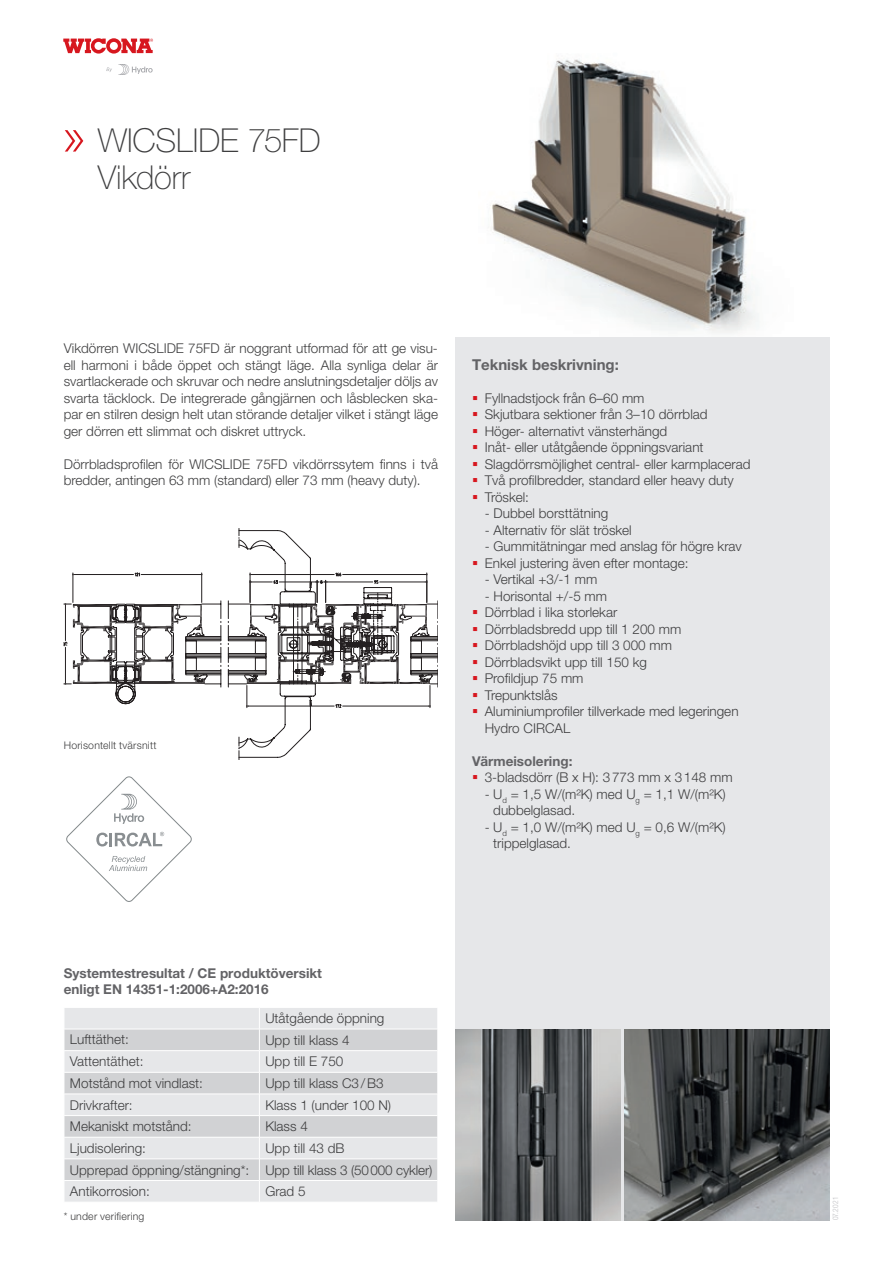
<style>
.page{position:relative;width:893px;height:1263px;background:#fff}
.page>*{position:absolute;margin:0;border:0;box-sizing:border-box;transform-origin:0 0}
.t1{font:100 33px/37.5px "Helvetica Neue LT Pro";letter-spacing:-.005em;color:#3e3e3f}
.t2{font:700 15px "Helvetica Neue LT Pro";color:#636366}
.t3{font:300 13.5px/16.5px "Helvetica Neue LT Pro";color:#3e3e3f}
.t4{font:700 13.5px/16.5px "Helvetica Neue LT Pro";color:#636366}
.t5{font:300 10.5px "Helvetica Neue LT Pro";letter-spacing:.02em;color:#3e3e3f}
.t6{font:300 condensed 7.5px "Helvetica Neue LT Pro";letter-spacing:.025em;color:#bcbdc0}
</style>
<div class="page">
<div style="left:455px;top:337px;width:374px;height:883px;background:#e6e7e9"></div>
<svg style="left:63px;top:38px;width:90px;height:16px"></svg>
<svg style="left:106px;top:68px;width:6px;height:4px"></svg>
<svg style="left:118px;top:64px;width:35px;height:11px"></svg>
<img style="left:490px;top:59px;width:269px;height:274px">
<svg style="left:64px;top:528px;width:374px;height:231px"></svg>
<img style="left:625px;top:1030px;width:204px;height:190px">
<img style="left:455px;top:1030px;width:165px;height:190px">
<svg style="left:65px;top:130px;width:18px;height:22px"></svg>
<div style="left:65px;top:1008px;width:372px;height:194px;background:#e6e7e9"></div>
<svg style="left:65px;top:1030px;width:373px;height:150px;background:#dadbdd"></svg>
<hr style="left:64px;top:1050px;width:195px;height:1px;background:#fff">
<hr style="left:64px;top:1072px;width:195px;height:1px;background:#fff">
<hr style="left:64px;top:1094px;width:195px;height:1px;background:#fff">
<hr style="left:259px;top:1050px;width:179px;height:1px;background:#fff">
<hr style="left:259px;top:1072px;width:179px;height:1px;background:#fff">
<hr style="left:64px;top:1029px;width:195px;height:1px;background:#fff">
<hr style="left:259px;top:1029px;width:179px;height:1px;background:#fff">
<svg style="left:64px;top:1008px;width:1px;height:193px"></svg>
<hr style="left:259px;top:1094px;width:179px;height:1px;background:#fff">
<hr style="left:259px;top:1180px;width:179px;height:1px;background:#fff">
<hr style="left:64px;top:1115px;width:195px;height:1px;background:#fff">
<hr style="left:259px;top:1115px;width:179px;height:1px;background:#fff">
<hr style="left:64px;top:1137px;width:195px;height:1px;background:#fff">
<hr style="left:64px;top:1158px;width:195px;height:1px;background:#fff">
<hr style="left:259px;top:1137px;width:179px;height:1px;background:#fff">
<hr style="left:259px;top:1158px;width:179px;height:1px;background:#fff">
<svg style="left:259px;top:1008px;width:1px;height:194px"></svg>
<hr style="left:64px;top:1180px;width:195px;height:1px;background:#fff">
<svg style="left:66px;top:776px;width:126px;height:126px"></svg>
<h1 class="t1" style="left:98px;top:121px;width:224px">WICSLIDE 75FD<br>Vikdörr</h1>
<p class="t3" style="left:64px;top:340px;width:376px;text-align:justify">Vikdörren WICSLIDE 75FD är noggrant utformad för att ge visu&shy;ell harmoni i både öppet och stängt läge. Alla synliga delar är svartlackerade och skruvar och nedre anslutningsdetaljer döljs av svarta täcklock. De integrerade gångjärnen och låsblecken ska&shy;par en stilren design helt utan störande detaljer vilket i stängt läge ger dörren ett slimmat och diskret uttryck.</p>
<p class="t3" style="left:64px;top:455px;width:376px">Dörrbladsprofilen för WICSLIDE 75FD vikdörrssytem finns i två bredder, antingen 63 mm (standard) eller 73 mm (heavy duty).</p>
<p class="t5" style="left:64px;top:739px;width:94px">Horisontellt tvärsnitt</p>
<p class="t2" style="left:472px;top:355px;width:148px">Teknisk beskrivning:</p>
<p class="t3" style="left:485px;top:389px;width:267px">Fyllnadstjock från 6–60 mm<br>Skjutbara sektioner från 3–10 dörrblad Höger- alternativt vänsterhängd<br>Inåt- eller utåtgående öppningsvariant Slagdörrsmöjlighet central- eller karmplacerad Två profilbredder, standard eller heavy duty Tröskel:</p>
<p class="t3" style="left:485px;top:505px;width:125px">- Dubbel borsttätning</p>
<p class="t3" style="left:485px;top:521px;width:149px">- Alternativ för slät tröskel</p>
<p class="t3" style="left:485px;top:538px;width:259px">- Gummitätningar med anslag för högre krav<br>Enkel justering även efter montage:</p>
<p class="t3" style="left:485px;top:571px;width:114px">- Vertikal +3/-1 mm</p>
<p class="t3" style="left:485px;top:587px;width:255px">- Horisontal +/-5 mm<br>Dörrblad i lika storlekar<br>Dörrbladsbredd upp till 1 200 mm<br>Dörrbladshöjd upp till 3 000 mm<br>Dörrbladsvikt upp till 150 kg<br>Profildjup 75 mm<br>Trepunktslås<br>Aluminiumprofiler tillverkade med legeringen<br>Hydro CIRCAL</p>
<p class="t4" style="left:472px;top:752px;width:102px">Värmeisolering:</p>
<p class="t3" style="left:485px;top:769px;width:249px">3-bladsdörr (B x H): 3773 mm x 3148 mm</p>
<p class="t3" style="left:493px;top:785px;width:234px;text-indent:-9px">- U<sub>d</sub> = 1,5 W/(m²K) med U<sub>g</sub> = 1,1 W/(m²K) dubbelglasad.</p>
<p class="t3" style="left:493px;top:818px;width:234px;text-indent:-9px">- U<sub>d</sub> = 1,0 W/(m²K) med U<sub>g</sub> = 0,6 W/(m²K) trippelglasad.</p>
<p class="t4" style="left:64px;top:964px;width:260px">Systemtestresultat / CE produktöversikt enligt EN 14351-1:2006+A2:2016</p>
<p class="t3" style="left:265px;top:1010px;width:121px">Utåtgående öppning</p>
<p class="t3" style="left:70px;top:1031px;width:60px">Lufttäthet:</p>
<p class="t3" style="left:265px;top:1031px;width:86px">Upp till klass 4</p>
<p class="t3" style="left:70px;top:1052px;width:75px">Vattentäthet:</p>
<p class="t3" style="left:265px;top:1053px;width:80px">Upp till E 750</p>
<p class="t3" style="left:70px;top:1074px;width:134px">Motstånd mot vindlast:</p>
<p class="t3" style="left:265px;top:1074px;width:120px">Upp till klass C3/B3</p>
<p class="t3" style="left:70px;top:1096px;width:64px">Drivkrafter:</p>
<p class="t3" style="left:265px;top:1096px;width:127px">Klass 1 (under 100 N)</p>
<p class="t3" style="left:70px;top:1118px;width:123px">Mekaniskt motstånd:</p>
<p class="t3" style="left:265px;top:1118px;width:44px">Klass 4</p>
<p class="t3" style="left:70px;top:1139px;width:78px">Ljudisolering:</p>
<p class="t3" style="left:70px;top:1137px;width:364px;line-height:21.6px;text-indent:195px">Upp till 43 dB<br>Upprepad öppning/stängning*: Upp till klass 3 (50000 cykler)<br>Antikorrosion:</p>
<p class="t3" style="left:265px;top:1183px;width:42px">Grad 5</p>
<p class="t5" style="left:64px;top:1210px;width:82px">* under verifiering</p>
<p class="t6" style="left:831px;top:1220px;width:25px;rotate:-90deg">07.2021</p>
</div>
